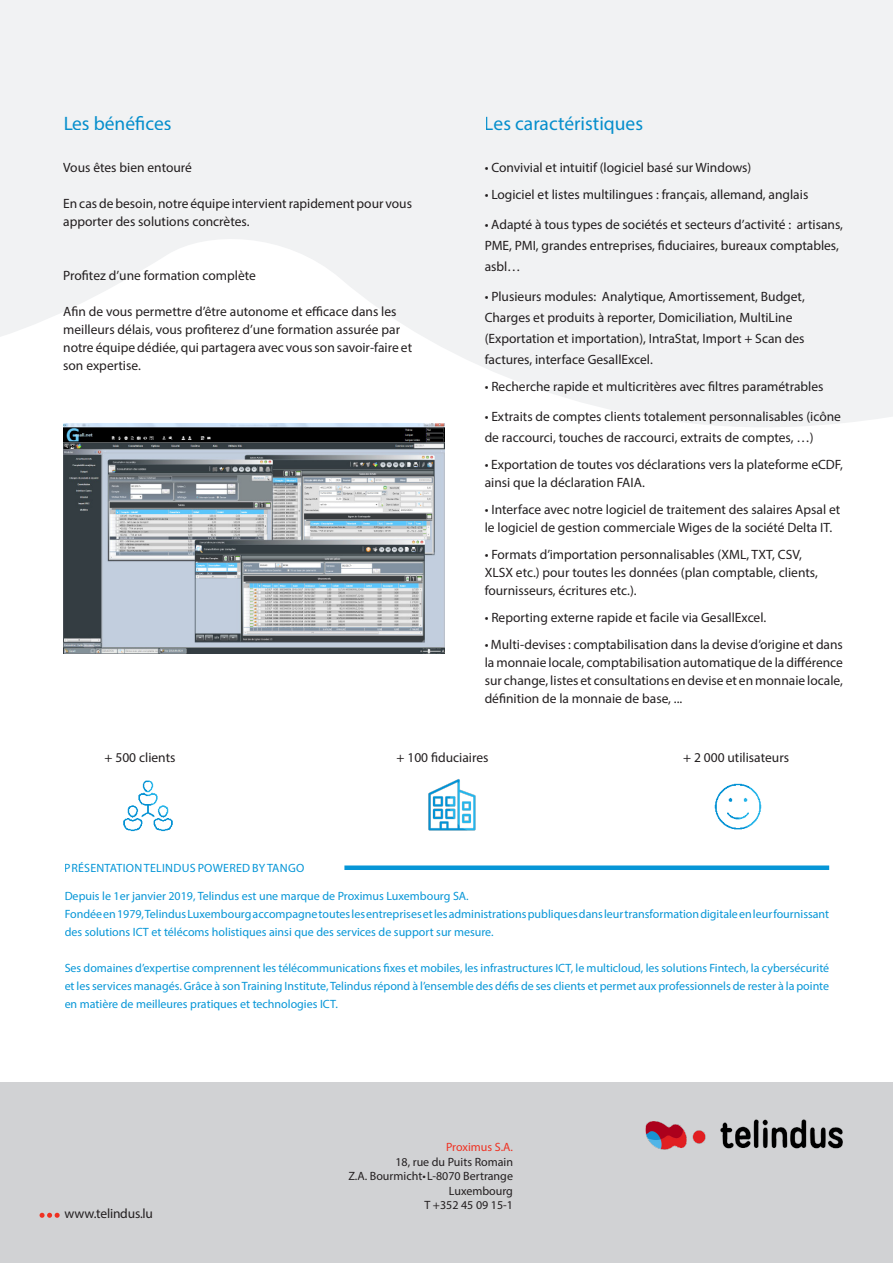
<style>
.page{position:relative;width:893px;height:1263px;background:#fff}
.page>*{position:absolute;margin:0;border:0;box-sizing:border-box;transform-origin:0 0}
.t1{font:19.5px "Myriad Pro";color:#0696d7}
.t2{font:13.5px/18px "Myriad Pro";color:#231f20}
.t3{font:12px/18px "Myriad Pro";color:#0696d7}
.t4{font:12px "Myriad Pro";color:#231f20}
.t5{font:12px "Myriad Pro";letter-spacing:.02em;color:#0696d7}
.t6{font:12px "Myriad Pro";color:#ef3122}
</style>
<div class="page">
<svg style="left:0;top:0;width:893px;height:436px;fill:#f1f2f3"></svg>
<div style="left:344px;top:865px;width:485px;height:5px;background:#0696d7"></div>
<div style="left:0;top:1082px;width:893px;height:181px;background:#d1d2d4"></div>
<svg style="left:40px;top:1213px;width:20px;height:5px"></svg>
<img style="left:391px;top:779px;width:121px;height:87px">
<img style="left:714px;top:783px;width:48px;height:47px">
<img style="left:123px;top:780px;width:50px;height:52px">
<img style="left:63px;top:423px;width:381px;height:230px">
<img style="left:645px;top:1119px;width:198px;height:31px">
<h1 class="t1" style="left:63px;top:111px;width:110px">Les bénéfices</h1>
<p class="t2" style="left:63px;top:158px;width:130px">Vous êtes bien entouré</p>
<p class="t2" style="left:63px;top:194px;width:350px">En cas de besoin, notre équipe intervient rapidement pour vous apporter des solutions concrètes.</p>
<p class="t2" style="left:63px;top:266px;width:194px">Profitez d’une formation complète</p>
<p class="t2" style="left:63px;top:302px;width:350px">Afin de vous permettre d’être autonome et efficace dans les meilleurs délais, vous profiterez d’une formation assurée par notre équipe dédiée, qui partagera avec vous son savoir-faire et son expertise.</p>
<h1 class="t1" style="left:485px;top:111px;width:160px">Les caractéristiques</h1>
<p class="t2" style="left:485px;top:158px;width:268px">• Convivial et intuitif (logiciel basé sur Windows)</p>
<p class="t2" style="left:485px;top:185px;width:325px">• Logiciel et listes multilingues : français, allemand, anglais</p>
<p class="t2" style="left:485px;top:214px;width:360px;line-height:21px">• Adapté à tous types de sociétés et secteurs d’activité : artisans,<br>PME, PMI, grandes entreprises, fiduciaires, bureaux comptables, asbl…</p>
<p class="t2" style="left:485px;top:286px;width:322px;line-height:21px">• Plusieurs modules: Analytique, Amortissement, Budget, Charges et produits à reporter, Domiciliation, MultiLine (Exportation et importation), IntraStat, Import + Scan des factures, interface GesallExcel.</p>
<p class="t2" style="left:485px;top:377px;width:340px">• Recherche rapide et multicritères avec filtres paramétrables</p>
<p class="t2" style="left:485px;top:406px;width:358px;line-height:21px">• Extraits de comptes clients totalement personnalisables (icône de raccourci, touches de raccourci, extraits de comptes, …)</p>
<p class="t2" style="left:485px;top:455px;width:360px">• Exportation de toutes vos déclarations vers la plateforme eCDF, ainsi que la déclaration FAIA.</p>
<p class="t2" style="left:485px;top:500px;width:357px">• Interface avec notre logiciel de traitement des salaires Apsal et le logiciel de gestion commerciale Wiges de la société Delta IT.</p>
<p class="t2" style="left:485px;top:545px;width:335px">• Formats d’importation personnalisables (XML, TXT, CSV,<br>XLSX etc.) pour toutes les données (plan comptable, clients, fournisseurs, écritures etc.).</p>
<p class="t2" style="left:485px;top:608px;width:283px">• Reporting externe rapide et facile via GesallExcel.</p>
<p class="t2" style="left:485px;top:635px;width:360px;text-align:justify">• Multi-devises : comptabilisation dans la devise d’origine et dans la monnaie locale, comptabilisation automatique de la différence sur change, listes et consultations en devise et en monnaie locale, définition de la monnaie de base, ...</p>
<p class="t2" style="left:105px;top:748px;width:72px">+ 500 clients</p>
<p class="t2" style="left:396px;top:748px;width:93px">+ 100 fiduciaires</p>
<p class="t2" style="left:683px;top:748px;width:107px">+ 2 000 utilisateurs</p>
<p class="t5" style="left:65px;top:861px;width:241px">PRÉSENTATION TELINDUS POWERED BY TANGO</p>
<p class="t3" style="left:65px;top:887px;width:766px">Depuis le 1er janvier 2019, Telindus est une marque de Proximus Luxembourg SA.<br>Fondée en 1979, Telindus Luxembourg accompagne toutes les entreprises et les administrations publiques dans leur transformation digitale en leur fournissant des solutions ICT et télécoms holistiques ainsi que des services de support sur mesure.</p>
<p class="t3" style="left:65px;top:959px;width:766px;text-align:justify">Ses domaines d’expertise comprennent les télécommunications fixes et mobiles, les infrastructures ICT, le multicloud, les solutions Fintech, la cybersécurité et les services managés. Grâce à son Training Institute, Telindus répond à l’ensemble des défis de ses clients et permet aux professionnels de rester à la pointe en matière de meilleures pratiques et technologies ICT.</p>
<p class="t2" style="left:65px;top:1204px;width:90px">www.telindus.lu</p>
<p class="t6" style="left:446px;top:1140px;width:68px">Proximus S.A.</p>
<p class="t4" style="left:395px;top:1154px;width:119px">18, rue du Puits Romain</p>
<p class="t4" style="left:348px;top:1169px;width:166px">Z.A. Bourmicht• L-8070 Bertrange</p>
<p class="t4" style="left:449px;top:1183px;width:66px">Luxembourg</p>
<p class="t4" style="left:424px;top:1197px;width:90px">T +352 45 09 15-1</p>
</div>
